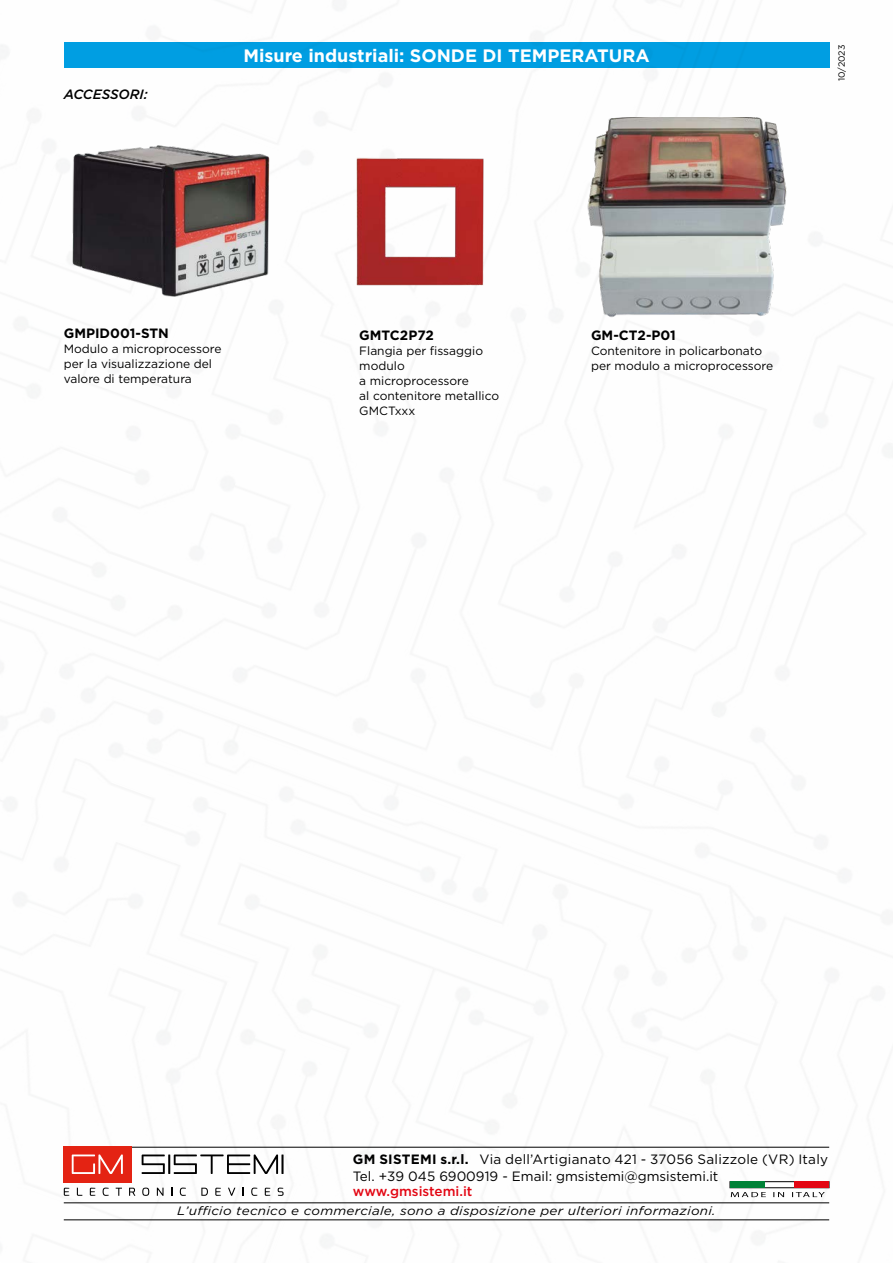
<style>
.page{position:relative;width:893px;height:1263px;background:#fff}
.page>*{position:absolute;margin:0;border:0;box-sizing:border-box;transform-origin:0 0}
.t1{font:700 18px "Gotham";color:#fff}
.t2{font:13.5px/16.5px "Gotham";color:#000}
.t3{font:700 13.5px "Gotham";color:#000}
.t4{font:500 13.5px "Gotham";color:#e30613}
.t5{font:italic 500 13.5px "Gotham";letter-spacing:-.005em;color:#000}
.t6{font:italic 12.15px "Gotham";letter-spacing:.02em;color:#000;scale:1.11 1}
.t7{font:12px/15px "Gotham";color:#000}
.t8{font:9px "Gotham";color:#000}
.s1{font-weight:700}
</style>
<div class="page">
<hr style="left:65px;top:1147px;width:764px;height:1px;background:#000">
<svg style="left:731px;top:1192px;width:94px;height:5px"></svg>
<div style="left:730px;top:1181px;width:99px;height:7px;border:1px solid #000"></div>
<div style="left:730px;top:1182px;width:34px;height:6px;background:#008237"></div>
<div style="left:795px;top:1182px;width:34px;height:6px;background:#e30613"></div>
<svg style="left:64px;top:1188px;width:5px;height:8px"></svg>
<svg style="left:77px;top:1188px;width:5px;height:8px"></svg>
<svg style="left:90px;top:1188px;width:5px;height:8px"></svg>
<svg style="left:103px;top:1187px;width:6px;height:9px"></svg>
<svg style="left:116px;top:1188px;width:6px;height:8px"></svg>
<svg style="left:129px;top:1188px;width:6px;height:8px"></svg>
<svg style="left:142px;top:1187px;width:7px;height:9px"></svg>
<svg style="left:157px;top:1188px;width:7px;height:8px"></svg>
<svg style="left:180px;top:1187px;width:6px;height:9px"></svg>
<svg style="left:201px;top:1188px;width:7px;height:8px"></svg>
<svg style="left:215px;top:1188px;width:6px;height:8px"></svg>
<svg style="left:228px;top:1188px;width:7px;height:8px"></svg>
<svg style="left:251px;top:1187px;width:6px;height:9px"></svg>
<svg style="left:265px;top:1188px;width:5px;height:8px"></svg>
<svg style="left:278px;top:1187px;width:6px;height:9px"></svg>
<div style="left:64px;top:1147px;width:68px;height:36px;background:#e42313"></div>
<svg style="left:142px;top:1154px;width:142px;height:20px"></svg>
<svg style="left:72px;top:1154px;width:51px;height:20px"></svg>
<hr style="left:64px;top:1202px;width:765px;height:1px;background:#000">
<hr style="left:64px;top:1219px;width:765px;height:1px;background:#000">
<div style="left:64px;top:43px;width:765px;height:25px;background:#009fe3"></div>
<img style="left:72px;top:145px;width:204px;height:157px">
<img style="left:561px;top:118px;width:252px;height:210px">
<img style="left:356px;top:157px;width:128px;height:129px">
<p class="t5" style="left:64px;top:85px;width:86px">ACCESSORI:</p>
<h1 class="t1" style="left:243px;top:44px;width:408px">Misure industriali: SONDE DI TEMPERATURA</h1>
<p class="t8" style="left:836px;top:81px;width:38px;rotate:-90deg">10/2023</p>
<p class="t3" style="left:64px;top:325px;width:107px">GMPID001-STN</p>
<p class="t7" style="left:64px;top:341px;width:159px">Modulo a microprocessore per la visualizzazione del valore di temperatura</p>
<p class="t3" style="left:359px;top:326px;width:76px">GMTC2P72</p>
<p class="t7" style="left:359px;top:343px;width:141px">Flangia per fissaggio modulo<br>a microprocessore<br>al contenitore metallico<br>GMCTxxx</p>
<p class="t3" style="left:591px;top:326px;width:86px">GM-CT2-P01</p>
<p class="t7" style="left:591px;top:342px;width:184px">Contenitore in policarbonato per modulo a microprocessore</p>
<p class="t2" style="left:353px;top:1151px;width:477px"><span class="s1">GM SISTEMI s.r.l.</span> Via dell’Artigianato 421 - 37056 Salizzole (VR) Italy<br>Tel. +39 045 6900919 - Email: gmsistemi@gmsistemi.it</p>
<p class="t4" style="left:353px;top:1182px;width:121px">www.gmsistemi.it</p>
<p class="t6" style="left:177px;top:1203px;width:487px">L’ufficio tecnico e commerciale, sono a disposizione per ulteriori informazioni.</p>
</div>
